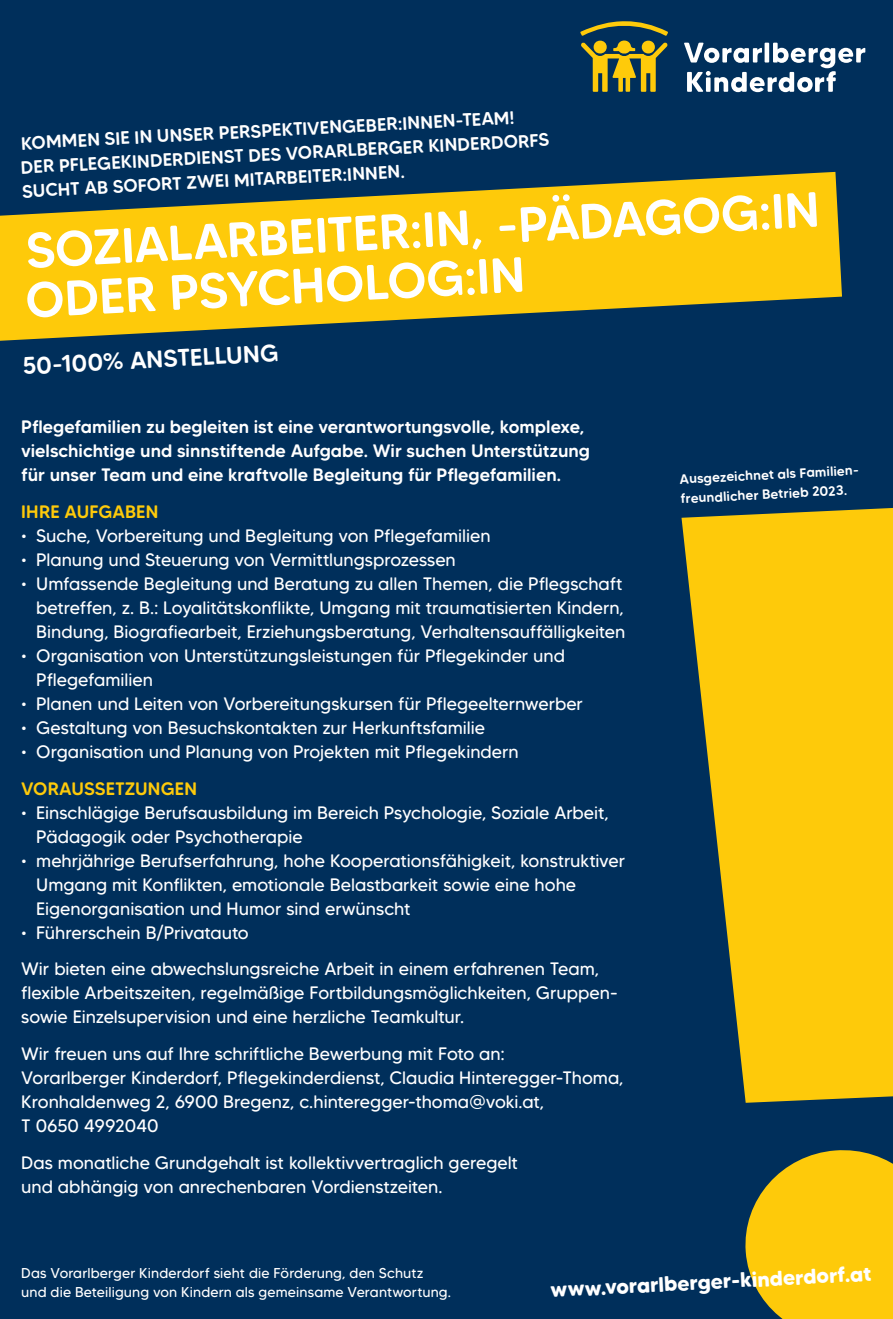
<style>
.page{position:relative;width:893px;height:1319px;background:#fff}
.page>*{position:absolute;margin:0;border:0;box-sizing:border-box;transform-origin:0 0}
.t1{font:500 49.5px/49.5px "MADE Tommy Soft";color:#fff}
.t2{font:500 24px "MADE Tommy Soft";color:#fff}
.t3{font:700 21px "MADE Tommy Soft";color:#fff}
.t4{font:18px/24px "MADE Tommy Soft";color:#fff}
.t5{font:500 18px/24px "MADE Tommy Soft";color:#fff}
.t6{font:500 18px "MADE Tommy Soft";letter-spacing:.01em;color:#feca0a}
.t7{font:14.25px/19.5px "MADE Tommy Soft";letter-spacing:.01em;color:#fff}
.t8{font:500 13.5px/19.5px "MADE Tommy Soft";color:#fff}
</style>
<div class="page">
<div style="left:0;top:0;width:893px;height:1318px;background:#002f5b"></div>
<svg style="left:684px;top:43px;width:181px;height:49px"></svg>
<svg style="left:580px;top:21px;width:88px;height:71px"></svg>
<svg style="left:0;top:172px;width:842px;height:169px;fill:#feca0a"></svg>
<svg style="left:681px;top:508px;width:212px;height:810px;fill:#feca0a"></svg>
<p class="t5" style="left:19px;top:131px;width:531px;rotate:-3deg">KOMMEN SIE IN UNSER PERSPEKTIVENGEBER:INNEN-TEAM!<br>DER PFLEGEKINDERDIENST DES VORARLBERGER KINDERDORFS<br>SUCHT AB SOFORT ZWEI MITARBEITER:INNEN.</p>
<h1 class="t1" style="left:21px;top:226px;width:799px;rotate:-3deg">SOZIALARBEITER:IN, -PÄDAGOG:IN<br>ODER PSYCHOLOG:IN</h1>
<h2 class="t2" style="left:22px;top:351px;width:258px;rotate:-3deg">50-100% ANSTELLUNG</h2>
<p class="t5" style="left:21px;top:414px;width:570px">Pflegefamilien zu begleiten ist eine verantwortungsvolle, komplexe, vielschichtige und sinnstiftende Aufgabe. Wir suchen Unterstützung für unser Team und eine kraftvolle Begleitung für Pflegefamilien.</p>
<p class="t6" style="left:21px;top:500px;width:139px">IHRE AUFGABEN</p>
<p class="t4" style="left:21px;top:523px;width:471px">• Suche, Vorbereitung und Begleitung von Pflegefamilien</p>
<p class="t4" style="left:21px;top:547px;width:436px">• Planung und Steuerung von Vermittlungsprozessen</p>
<p class="t4" style="left:36px;top:571px;width:591px;text-indent:-15px">• Umfassende Begleitung und Beratung zu allen Themen, die Pflegschaft betreffen, z. B.: Loyalitätskonflikte, Umgang mit traumatisierten Kindern,<br>Bindung, Biografiearbeit, Erziehungsberatung, Verhaltensauffälligkeiten</p>
<p class="t4" style="left:36px;top:643px;width:530px;text-indent:-15px">• Organisation von Unterstützungsleistungen für Pflegekinder und<br>Pflegefamilien</p>
<p class="t4" style="left:21px;top:691px;width:563px">• Planen und Leiten von Vorbereitungskursen für Pflegeelternwerber</p>
<p class="t4" style="left:21px;top:715px;width:465px">• Gestaltung von Besuchskontakten zur Herkunftsfamilie</p>
<p class="t4" style="left:21px;top:739px;width:499px">• Organisation und Planung von Projekten mit Pflegekindern</p>
<p class="t6" style="left:21px;top:777px;width:177px">VORAUSSETZUNGEN</p>
<p class="t4" style="left:36px;top:800px;width:574px;text-indent:-15px">• Einschlägige Berufsausbildung im Bereich Psychologie, Soziale Arbeit,<br>Pädagogik oder Psychotherapie</p>
<p class="t4" style="left:36px;top:848px;width:591px;text-indent:-15px">• mehrjährige Berufserfahrung, hohe Kooperationsfähigkeit, konstruktiver<br>Umgang mit Konflikten, emotionale Belastbarkeit sowie eine hohe<br>Eigenorganisation und Humor sind erwünscht</p>
<p class="t4" style="left:21px;top:913px;width:580px;line-height:36.8px">• Führerschein B/Privatauto<br>Wir bieten eine abwechslungsreiche Arbeit in einem erfahrenen Team,</p>
<p class="t4" style="left:21px;top:980px;width:598px">flexible Arbeitszeiten, regelmäßige Fortbildungsmöglichkeiten, Gruppen&shy;sowie Einzelsupervision und eine herzliche Teamkultur.</p>
<p class="t4" style="left:21px;top:1041px;width:604px">Wir freuen uns auf Ihre schriftliche Bewerbung mit Foto an:<br>Vorarlberger Kinderdorf, Pflegekinderdienst, Claudia Hinteregger-Thoma, Kronhaldenweg 2, 6900 Bregenz, c.hinteregger-thoma@voki.at,<br>T 0650 4992040</p>
<p class="t4" style="left:21px;top:1150px;width:498px">Das monatliche Grundgehalt ist kollektivvertraglich geregelt und abhängig von anrechenbaren Vordienstzeiten.</p>
<p class="t8" style="left:679px;top:469px;width:182px;rotate:-3deg">Ausgezeichnet als Familien&shy;freundlicher Betrieb 2023.</p>
<p class="t7" style="left:21px;top:1262px;width:431px">Das Vorarlberger Kinderdorf sieht die Förderung, den Schutz und die Beteiligung von Kindern als gemeinsame Verantwortung.</p>
<p class="t3" style="left:550px;top:1276px;width:323px;rotate:-3deg">www.vorarlberger-kinderdorf.at</p>
</div>
